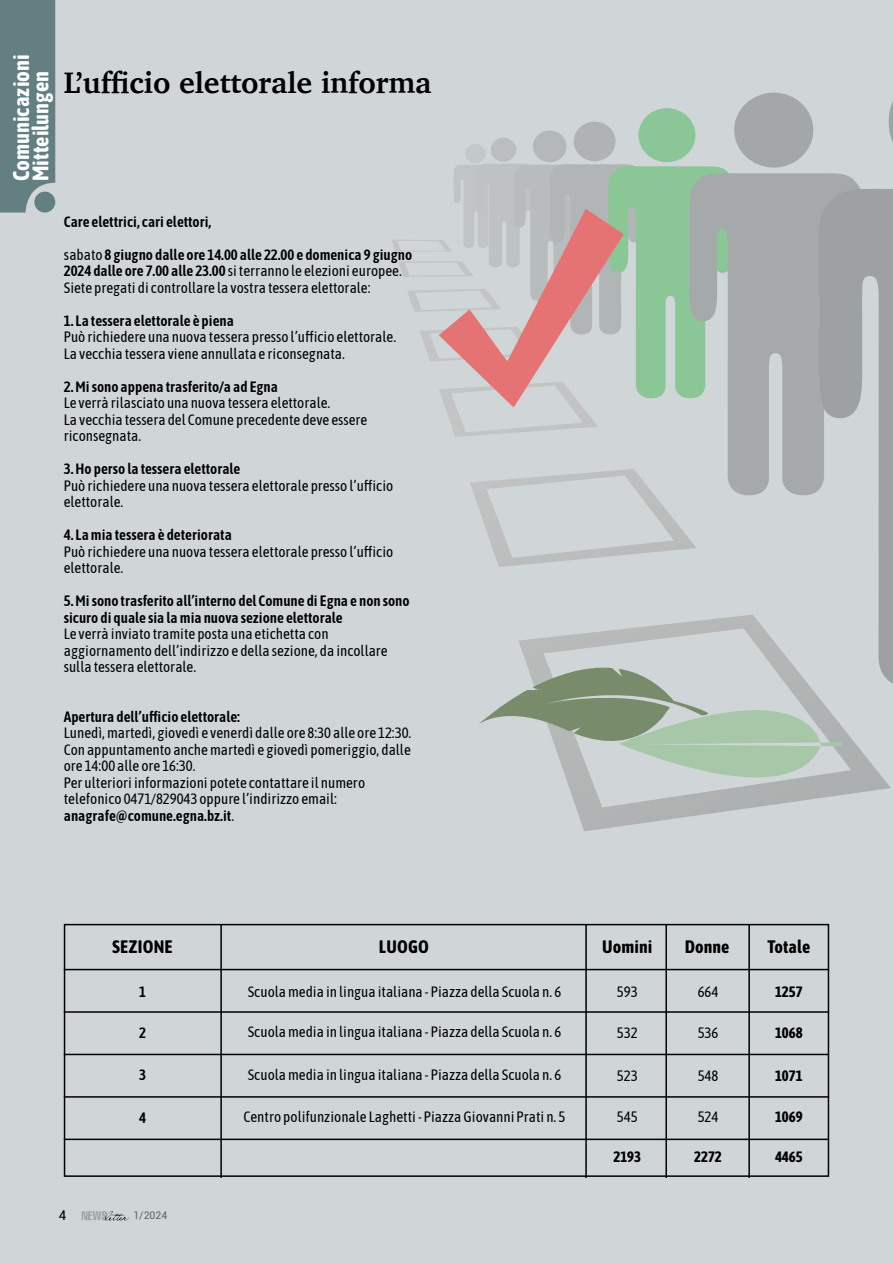
<style>
.page{position:relative;width:893px;height:1263px;background:#d0d6d7}
.page>*{position:absolute;margin:0;border:0;box-sizing:border-box;transform-origin:0 0}
.t1{font:700 30px "Charter";color:#000}
.t2{font:700 22.5px/19.5px "Asap Condensed";color:#fff}
.t3{font:700 18px "Asap Condensed";letter-spacing:.005em;color:#000}
.t4{font:15px/16.5px "Asap Condensed";color:#000}
.t5{font:600 15px/16.5px "Asap Condensed";color:#000}
.t6{font:700 15px "Asap Condensed";color:#000}
.t7{font:13.5px "Roboto";color:#000}
.t8{font:10.5px "Roboto";color:#636363}
.s1{font-weight:600}
</style>
<div class="page">
<div style="left:0;top:0;width:55px;height:213px;background:#647f82"></div>
<div style="left:34px;top:192px;width:21px;height:21px;background:#647f82;border-radius:50%"></div>
<div style="left:64px;top:924px;width:765px;height:253px;border:2px solid #000"></div>
<hr style="left:64px;top:969px;width:765px;height:1px;background:#000">
<hr style="left:64px;top:1011px;width:765px;height:2px;background:#000">
<hr style="left:64px;top:1054px;width:765px;height:1px;background:#000">
<hr style="left:64px;top:1096px;width:765px;height:2px;background:#000">
<hr style="left:64px;top:1138px;width:765px;height:2px;background:#000">
<hr style="left:220px;top:925px;width:2px;height:253px;background:#000">
<hr style="left:585px;top:925px;width:2px;height:253px;background:#000">
<hr style="left:748px;top:925px;width:2px;height:253px;background:#000">
<hr style="left:665px;top:925px;width:2px;height:253px;background:#000">
<svg style="left:392px;top:240px;width:335px;height:591px"></svg>
<svg style="left:439px;top:92px;width:454px;height:719px"></svg>
<svg style="left:82px;top:1211px;width:47px;height:9px"></svg>
<h2 class="t2" style="left:11px;top:181px;width:128px;rotate:-90deg">Comunicazioni<br>Mitteilungen</h2>
<h1 class="t1" style="left:64px;top:57px;width:369px">L’ufficio elettorale informa</h1>
<p class="t5" style="left:64px;top:213px;width:149px">Care elettrici, cari elettori,</p>
<p class="t4" style="left:64px;top:246px;width:350px">sabato <span class="s1">8 giugno dalle ore 14.00 alle 22.00 e domenica 9 giugno<br>2024 dalle ore 7.00 alle 23.00</span> si terranno le elezioni europee.<br>Siete pregati di controllare la vostra tessera elettorale:</p>
<p class="t5" style="left:64px;top:312px;width:172px">1. La tessera elettorale è piena</p>
<p class="t4" style="left:64px;top:328px;width:334px">Può richiedere una nuova tessera presso l’ufficio elettorale.<br>La vecchia tessera viene annullata e riconsegnata.</p>
<p class="t5" style="left:64px;top:378px;width:216px">2. Mi sono appena trasferito/a ad Egna</p>
<p class="t4" style="left:64px;top:394px;width:305px">Le verrà rilasciato una nuova tessera elettorale.<br>La vecchia tessera del Comune precedente deve essere riconsegnata.</p>
<p class="t5" style="left:64px;top:460px;width:178px">3. Ho perso la tessera elettorale</p>
<p class="t4" style="left:64px;top:477px;width:331px">Può richiedere una nuova tessera elettorale presso l’ufficio elettorale.</p>
<p class="t5" style="left:64px;top:526px;width:170px">4. La mia tessera è deteriorata</p>
<p class="t4" style="left:64px;top:543px;width:331px">Può richiedere una nuova tessera elettorale presso l’ufficio elettorale.</p>
<p class="t5" style="left:64px;top:592px;width:347px">5. Mi sono trasferito all’interno del Comune di Egna e non sono sicuro di quale sia la mia nuova sezione elettorale</p>
<p class="t4" style="left:64px;top:625px;width:325px">Le verrà inviato tramite posta una etichetta con aggiornamento dell’indirizzo e della sezione, da incollare sulla tessera elettorale.</p>
<p class="t5" style="left:64px;top:708px;width:178px">Apertura dell’ufficio elettorale:</p>
<p class="t4" style="left:64px;top:724px;width:349px">Lunedì, martedì, giovedì e venerdì dalle ore 8:30 alle ore 12:30.<br>Con appuntamento anche martedì e giovedì pomeriggio, dalle ore 14:00 alle ore 16:30.<br>Per ulteriori informazioni potete contattare il numero telefonico 0471/829043 oppure l’indirizzo email: <span class="s1">anagrafe@comune.egna.bz.it</span>.</p>
<p class="t3" style="left:112px;top:935px;width:62px">SEZIONE</p>
<p class="t3" style="left:379px;top:935px;width:52px">LUOGO</p>
<p class="t3" style="left:602px;top:935px;width:51px">Uomini</p>
<p class="t3" style="left:685px;top:935px;width:46px">Donne</p>
<p class="t3" style="left:767px;top:935px;width:44px">Totale</p>
<p class="t5" style="left:139px;top:983px;width:8px">1</p>
<p class="t4" style="left:248px;top:983px;width:315px">Scuola media in lingua italiana - Piazza della Scuola n. 6</p>
<p class="t4" style="left:617px;top:983px;width:22px">593</p>
<p class="t5" style="left:139px;top:1024px;width:8px">2</p>
<p class="t5" style="left:139px;top:1066px;width:8px">3</p>
<p class="t5" style="left:139px;top:1109px;width:8px">4</p>
<p class="t4" style="left:698px;top:983px;width:22px">664</p>
<p class="t4" style="left:698px;top:1024px;width:22px">536</p>
<p class="t4" style="left:698px;top:1067px;width:22px">548</p>
<p class="t4" style="left:698px;top:1108px;width:22px">524</p>
<p class="t6" style="left:694px;top:1146px;width:29px">2272</p>
<p class="t6" style="left:775px;top:982px;width:29px">1257</p>
<p class="t6" style="left:775px;top:1023px;width:29px">1068</p>
<p class="t6" style="left:775px;top:1065px;width:29px">1071</p>
<p class="t6" style="left:775px;top:1107px;width:29px">1069</p>
<p class="t6" style="left:775px;top:1146px;width:29px">4465</p>
<p class="t4" style="left:248px;top:1023px;width:315px">Scuola media in lingua italiana - Piazza della Scuola n. 6</p>
<p class="t4" style="left:248px;top:1066px;width:315px">Scuola media in lingua italiana - Piazza della Scuola n. 6</p>
<p class="t4" style="left:244px;top:1108px;width:323px">Centro polifunzionale Laghetti - Piazza Giovanni Prati n. 5</p>
<p class="t4" style="left:617px;top:1024px;width:22px">532</p>
<p class="t4" style="left:617px;top:1067px;width:22px">523</p>
<p class="t4" style="left:617px;top:1108px;width:22px">545</p>
<p class="t6" style="left:613px;top:1146px;width:29px">2193</p>
<p class="t7" style="left:59px;top:1206px;width:9px">4</p>
<p class="t8" style="left:133px;top:1208px;width:35px">1/2024</p>
</div>
